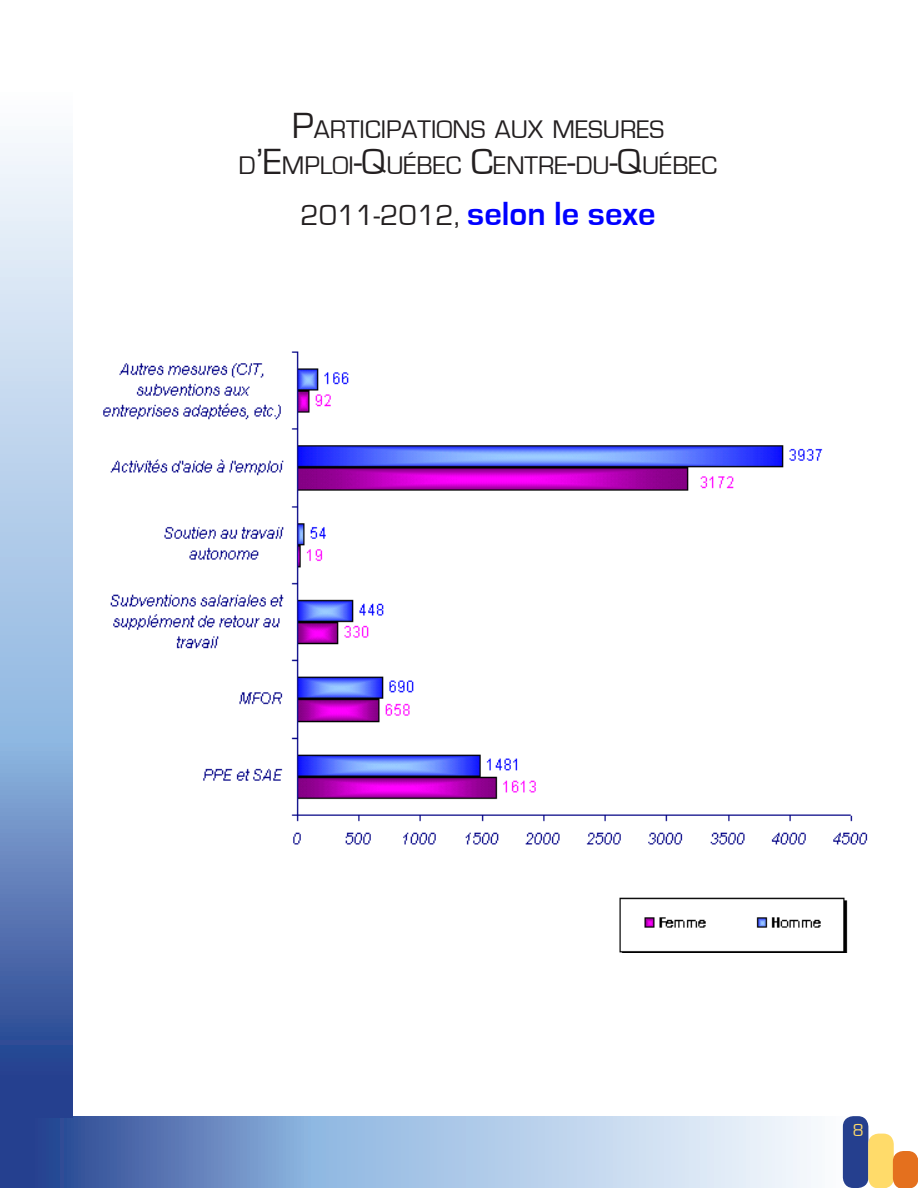
<style>
.page{position:relative;width:918px;height:1188px;background:#fff}
.page>*{position:absolute;margin:0;border:0;box-sizing:border-box;transform-origin:0 0}
.t1{font:700 34.5px "Eurostile";color:#00f}
.t2{font:26.25px "Eurostile";color:#231f20}
.t3{font:18px "Eurostile";color:#ffdb6a}
.s1{font-size:37.5px}
.s2{font-weight:400;font-size:30px;color:#231f20}
</style>
<div class="page">
<svg style="left:0;top:1117px;width:915px;height:71px;background:#9cb4d8"></svg>
<div style="left:843px;top:1116px;width:25px;height:72px;background:#253f8e;border-radius:11px"></div>
<div style="left:868px;top:1134px;width:26px;height:54px;background:#ffdb6a;border-radius:11px"></div>
<div style="left:893px;top:1151px;width:25px;height:37px;background:#e4701e;border-radius:11px"></div>
<svg style="left:0;top:143px;width:72px;height:975px;background:#96afd6"></svg>
<img style="left:103px;top:351px;width:765px;height:602px">
<p class="t2" style="left:292px;top:115px;width:374px"><span class="s1">P</span>ARTICIPATIONS AUX MESURES</p>
<p class="t2" style="left:239px;top:151px;width:480px">D<span class="s1">’E</span>MPLOI<span class="s1">-Q</span>UÉBEC <span class="s1">C</span>ENTRE<span class="s1">-</span>DU<span class="s1">-Q</span>UÉBEC</p>
<p class="t1" style="left:300px;top:195px;width:357px"><span class="s2">2011-2012,</span> selon le sexe</p>
<p class="t3" style="left:853px;top:1120px;width:13px">8</p>
</div>
